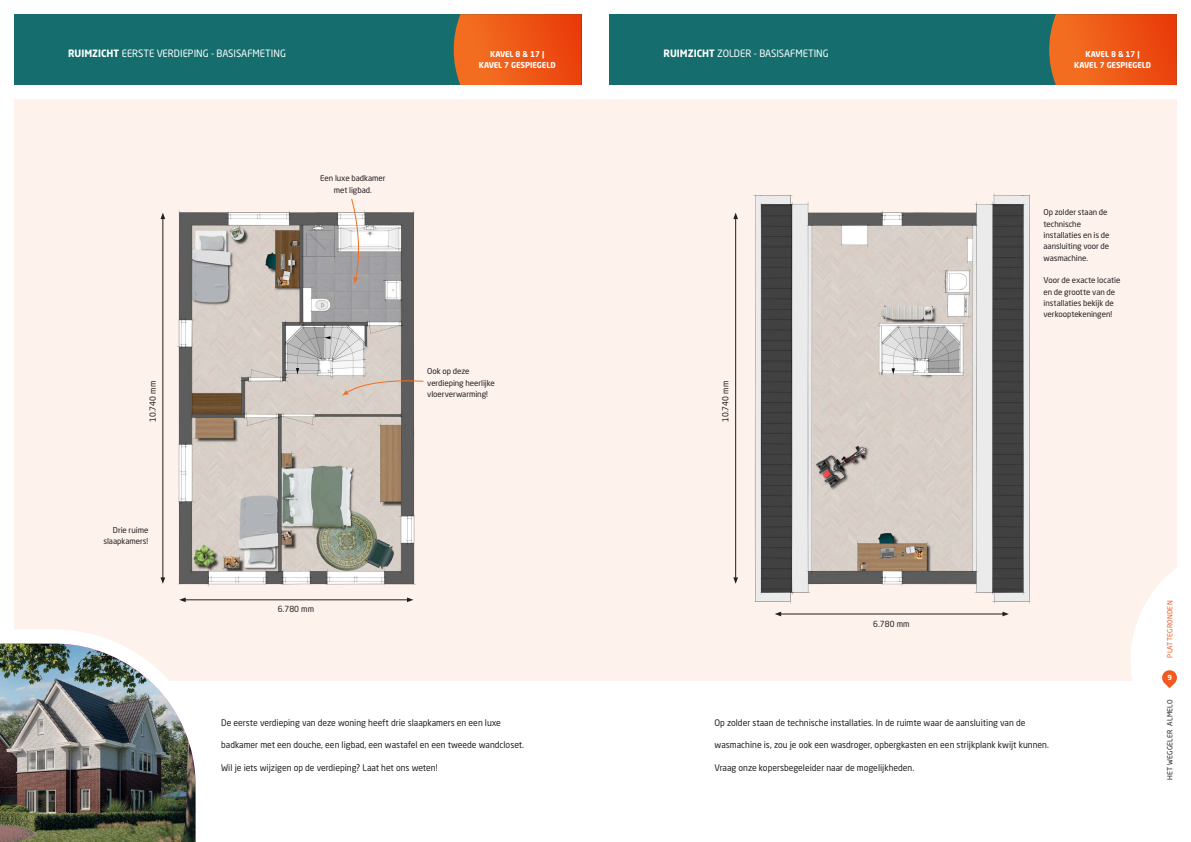
<style>
.page{position:relative;width:1191px;height:842px;background:#fff}
.page>*{position:absolute;margin:0;border:0;box-sizing:border-box;transform-origin:0 0}
.t1{font:10px "Neo Sans Std";color:#fff;scale:.96 1}
.t2{font:9px "Neo Sans Std";color:#231f20;scale:.96 1}
.t3{font:8.3px "Neo Sans Std";letter-spacing:.01em;color:#231f20;scale:.96 1}
.t4{font:8px/11.3px "Neo Sans Std";letter-spacing:-.01em;color:#231f20}
.t5{font:700 8px/11.3px "Neo Sans Std";color:#fff;text-align:center;scale:.96 1}
.t6{font:7px "Neo Sans Std";letter-spacing:.03em;color:#231f20}
.t7{font:7px "Neo Sans Std";letter-spacing:.03em;color:#f15921}
.t8{font:700 7px "Neo Sans Std";color:#fff}
.s1{font-weight:700}
</style>
<div class="page">
<div style="left:609px;top:14px;width:567px;height:71px;background:#156d6d"></div>
<svg style="left:1049px;top:14px;width:127px;height:71px;background:#e95918"></svg>
<div style="left:14px;top:14px;width:567px;height:71px;background:#156d6d"></div>
<svg style="left:454px;top:14px;width:127px;height:71px;background:#ea5918"></svg>
<div style="left:14px;top:99px;width:1162px;height:581px;background:#fdf2ec"></div>
<svg style="left:1129px;top:543px;width:48px;height:146px"></svg>
<img style="left:0;top:629px;width:217px;height:213px">
<hr style="left:735px;top:217px;width:1px;height:362px;background:#231f20">
<svg style="left:733px;top:577px;width:5px;height:7px"></svg>
<svg style="left:733px;top:213px;width:5px;height:6px"></svg>
<hr style="left:162px;top:217px;width:1px;height:362px;background:#231f20">
<svg style="left:160px;top:577px;width:5px;height:7px"></svg>
<svg style="left:160px;top:213px;width:5px;height:6px"></svg>
<hr style="left:779px;top:614px;width:225px;height:1px;background:#231f20">
<svg style="left:1002px;top:612px;width:7px;height:4px"></svg>
<svg style="left:775px;top:612px;width:6px;height:4px"></svg>
<hr style="left:184px;top:599px;width:224px;height:1px;background:#231f20">
<svg style="left:407px;top:597px;width:6px;height:5px"></svg>
<svg style="left:179px;top:597px;width:7px;height:5px"></svg>
<img style="left:753px;top:193px;width:277px;height:411px">
<img style="left:177px;top:210px;width:239px;height:376px">
<svg style="left:351px;top:198px;width:13px;height:85px"></svg>
<svg style="left:342px;top:377px;width:82px;height:18px"></svg>
<p class="t1" style="left:68px;top:47px;width:228px"><span class="s1">RUIMZICHT</span> EERSTE VERDIEPING - BASISAFMETING</p>
<p class="t1" style="left:663px;top:47px;width:173px"><span class="s1">RUIMZICHT</span> ZOLDER - BASISAFMETING</p>
<p class="t5" style="left:479px;top:48px;width:82px">KAVEL 8 &amp; 17 |<br>KAVEL 7 GESPIEGELD</p>
<p class="t5" style="left:1074px;top:48px;width:82px">KAVEL 8 &amp; 17 |<br>KAVEL 7 GESPIEGELD</p>
<p class="t4" style="left:320px;top:173px;width:67px;text-align:center">Een luxe badkamer met ligbad.</p>
<p class="t4" style="left:427px;top:365px;width:69px">Ook op deze verdieping heerlijke vloerverwarming!</p>
<p class="t3" style="left:148px;top:422px;width:45px;rotate:-90deg">10.740 mm</p>
<p class="t3" style="left:720px;top:422px;width:45px;rotate:-90deg">10.740 mm</p>
<p class="t4" style="left:104px;top:524px;width:46px;text-align:right">Drie ruime slaapkamers!</p>
<p class="t3" style="left:278px;top:604px;width:39px">6.780 mm</p>
<p class="t3" style="left:873px;top:618px;width:39px">6.780 mm</p>
<p class="t4" style="left:1043px;top:207px;width:67px">Op zolder staan de technische installaties en is de aansluiting voor de wasmachine.</p>
<p class="t4" style="left:1043px;top:275px;width:78px">Voor de exacte locatie en de grootte van de installaties bekijk de verkooptekeningen!</p>
<p class="t2" style="left:221px;top:717px;width:293px">De eerste verdieping van deze woning heeft drie slaapkamers en een luxe</p>
<p class="t2" style="left:221px;top:740px;width:317px">badkamer met een douche, een ligbad, een wastafel en een tweede wandcloset.</p>
<p class="t2" style="left:221px;top:762px;width:227px">Wil je iets wijzigen op de verdieping? Laat het ons weten!</p>
<p class="t2" style="left:714px;top:717px;width:325px">Op zolder staan de technische installaties. In de ruimte waar de aansluiting van de</p>
<p class="t2" style="left:714px;top:740px;width:350px">wasmachine is, zou je ook een wasdroger, opbergkasten en een strijkplank kwijt kunnen.</p>
<p class="t2" style="left:714px;top:762px;width:209px">Vraag onze kopersbegeleider naar de mogelijkheden.</p>
<p class="t7" style="left:1165px;top:658px;width:59px;rotate:-90deg">PLATTEGRONDEN</p>
<p class="t8" style="left:1167px;top:673px;width:6px">9</p>
<p class="t6" style="left:1165px;top:780px;width:82px;rotate:-90deg">HET WEGGELER ALMELO</p>
</div>
